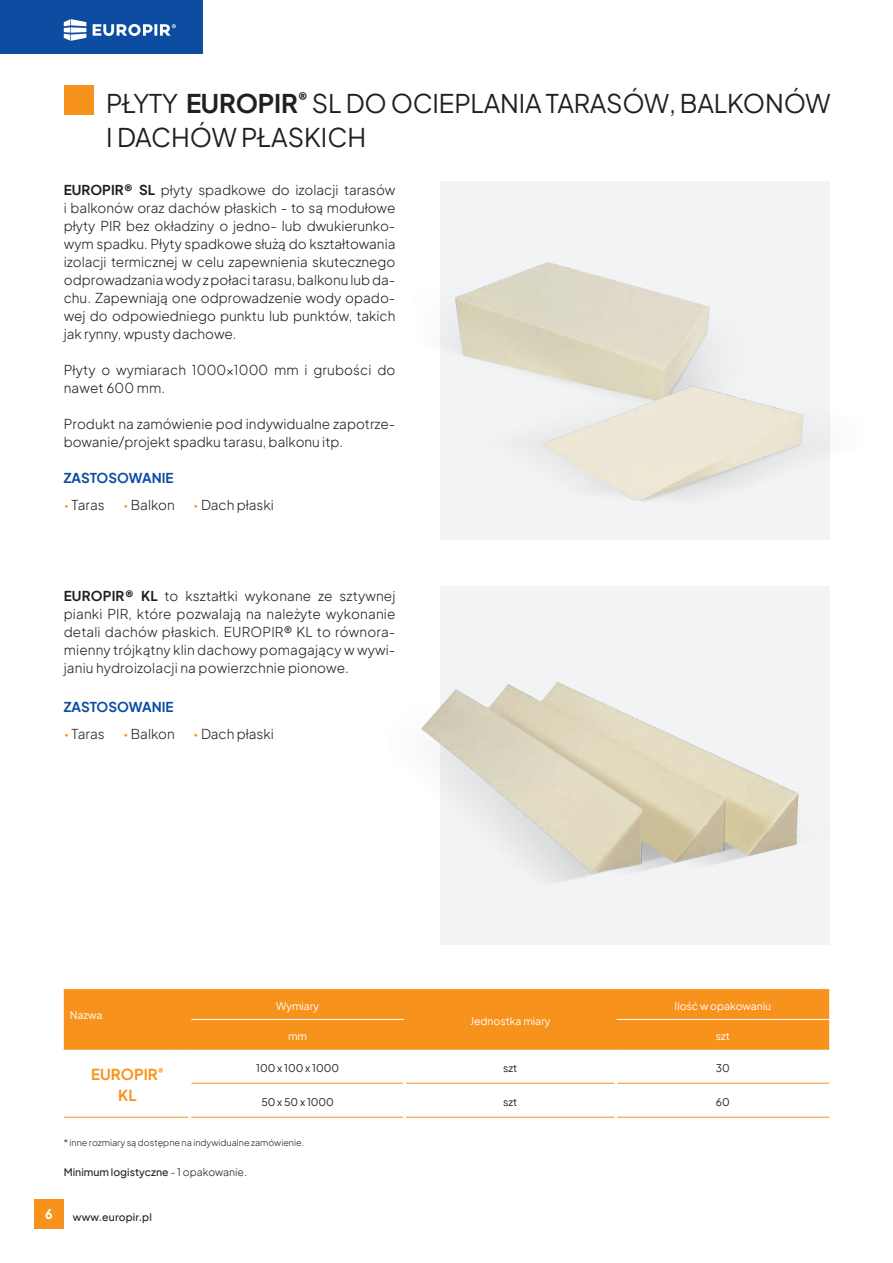
<style>
.page{position:relative;width:893px;height:1263px;background:#fff}
.page>*{position:absolute;margin:0;border:0;box-sizing:border-box;transform-origin:0 0}
.t1{font:25.5px/34.5px "Plus Jakarta Sans";letter-spacing:-.01em;color:#231f20}
.t2{font:700 15px/21px "Plus Jakarta Sans";color:#f7931d;text-align:center}
.t3{font:700 15px "Neuzeit Gro";color:#fff}
.t4{font:300 13.5px/18px "Plus Jakarta Sans";color:#231f20;text-align:justify}
.t5{font:700 13.5px "Plus Jakarta Sans";color:#0d4da1}
.t6{font:10.5px "Plus Jakarta Sans";color:#fff}
.t7{font:500 10.5px "Plus Jakarta Sans";color:#231f20}
.t8{font:10.5px "Plus Jakarta Sans";color:#231f20}
.t9{font:300 9px "Plus Jakarta Sans";color:#231f20}
.s1{font-weight:700}
.s2{font-weight:400;color:#f7931d}
.s3{font-weight:300}
</style>
<div class="page">
<div style="left:0;top:0;width:203px;height:54px;background:#0d4da1"></div>
<svg style="left:64px;top:19px;width:22px;height:22px"></svg>
<svg style="left:93px;top:24px;width:83px;height:12px"></svg>
<div style="left:34px;top:1199px;width:30px;height:30px;background:#f7931d"></div>
<div style="left:64px;top:85px;width:30px;height:30px;background:#f7931d"></div>
<div style="left:440px;top:182px;width:389px;height:358px;background:#f2f3f4"></div>
<div style="left:440px;top:587px;width:389px;height:358px;background:#f2f3f4"></div>
<div style="left:64px;top:990px;width:765px;height:59px;background:#f7931d"></div>
<hr style="left:64px;top:989px;width:127px;height:1px;background:#f7931d">
<hr style="left:191px;top:989px;width:213px;height:1px;background:#f7931d">
<hr style="left:404px;top:989px;width:213px;height:1px;background:#f7931d">
<hr style="left:617px;top:989px;width:212px;height:1px;background:#f7931d">
<hr style="left:64px;top:1049px;width:127px;height:1px;background:#f7931d">
<hr style="left:191px;top:1083px;width:213px;height:1px;background:#f7931d">
<hr style="left:404px;top:1083px;width:213px;height:1px;background:#f7931d">
<hr style="left:617px;top:1083px;width:212px;height:1px;background:#f7931d">
<hr style="left:64px;top:1117px;width:127px;height:1px;background:#f7931d">
<hr style="left:191px;top:1117px;width:213px;height:1px;background:#f7931d">
<hr style="left:404px;top:1117px;width:213px;height:1px;background:#f7931d">
<hr style="left:617px;top:1117px;width:212px;height:1px;background:#f7931d">
<hr style="left:191px;top:1019px;width:213px;height:1px;background:#fff">
<hr style="left:617px;top:1019px;width:212px;height:1px;background:#fff">
<hr style="left:191px;top:1049px;width:213px;height:1px;background:#f7931d">
<hr style="left:404px;top:1049px;width:213px;height:1px;background:#f7931d">
<hr style="left:617px;top:1049px;width:212px;height:1px;background:#f7931d">
<hr style="left:188px;top:1065px;width:3px;height:59px;background:#fff">
<hr style="left:403px;top:1065px;width:3px;height:59px;background:#fff">
<hr style="left:614px;top:1065px;width:3px;height:59px;background:#fff">
<img style="left:421px;top:635px;width:409px;height:303px">
<img style="left:455px;top:210px;width:375px;height:300px">
<h1 class="t1" style="left:106px;top:84px;width:726px">PŁYTY <span class="s1">EUROPIR</span><sup>®</sup> SL DO OCIEPLANIA TARASÓW, BALKONÓW<br>I DACHÓW PŁASKICH</h1>
<p class="t4" style="left:64px;top:180px;width:333px"><span class="s1">EUROPIR® SL</span> płyty spadkowe do izolacji tarasów i balkonów oraz dachów płaskich - to są modułowe płyty PIR bez okładziny o jedno- lub dwukierunko&shy;wym spadku. Płyty spadkowe służą do kształtowania izolacji termicznej w celu zapewnienia skutecznego odprowadzania wody z połaci tarasu, balkonu lub da&shy;chu. Zapewniają one odprowadzenie wody opado&shy;wej do odpowiedniego punktu lub punktów, takich jak rynny, wpusty dachowe.</p>
<p class="t4" style="left:64px;top:360px;width:333px">Płyty o wymiarach 1000x1000 mm i grubości do nawet 600 mm.</p>
<p class="t4" style="left:64px;top:414px;width:333px">Produkt na zamówienie pod indywidualne zapotrze&shy;bowanie/projekt spadku tarasu, balkonu itp.</p>
<p class="t5" style="left:64px;top:466px;width:111px">ZASTOSOWANIE</p>
<p class="t4" style="left:64px;top:495px;width:42px"><span class="s2">•</span> Taras</p>
<p class="t4" style="left:123px;top:495px;width:53px"><span class="s2">•</span> Balkon</p>
<p class="t4" style="left:193px;top:495px;width:82px"><span class="s2">•</span> Dach płaski</p>
<p class="t4" style="left:64px;top:586px;width:333px"><span class="s1">EUROPIR® KL</span> to kształtki wykonane ze sztywnej pianki PIR, które pozwalają na należyte wykonanie detali dachów płaskich. EUROPIR® KL to równora&shy;mienny trójkątny klin dachowy pomagający w wywi&shy;janiu hydroizolacji na powierzchnie pionowe.</p>
<p class="t5" style="left:64px;top:696px;width:111px">ZASTOSOWANIE</p>
<p class="t4" style="left:64px;top:725px;width:42px"><span class="s2">•</span> Taras</p>
<p class="t4" style="left:123px;top:725px;width:53px"><span class="s2">•</span> Balkon</p>
<p class="t4" style="left:193px;top:725px;width:82px"><span class="s2">•</span> Dach płaski</p>
<p class="t6" style="left:70px;top:1006px;width:34px">Nazwa</p>
<p class="t6" style="left:276px;top:997px;width:44px">Wymiary</p>
<p class="t6" style="left:470px;top:1012px;width:82px">Jednostka miary</p>
<p class="t6" style="left:675px;top:997px;width:98px">Ilość w opakowaniu</p>
<p class="t6" style="left:288px;top:1027px;width:21px">mm</p>
<p class="t6" style="left:716px;top:1027px;width:16px">szt</p>
<p class="t8" style="left:256px;top:1059px;width:84px">100 x 100 x 1000</p>
<p class="t8" style="left:503px;top:1059px;width:16px">szt</p>
<p class="t8" style="left:716px;top:1059px;width:16px">30</p>
<p class="t8" style="left:261px;top:1093px;width:74px">50 x 50 x 1000</p>
<p class="t8" style="left:503px;top:1093px;width:16px">szt</p>
<p class="t8" style="left:716px;top:1093px;width:15px">60</p>
<p class="t9" style="left:64px;top:1135px;width:242px">* inne rozmiary są dostępne na indywidualne zamówienie.</p>
<p class="t7" style="left:64px;top:1163px;width:185px">Minimum logistyczne <span class="s3">- 1 opakowanie.</span></p>
<p class="t2" style="left:91px;top:1064px;width:74px">EUROPIR<sup>®<br></sup>KL</p>
<p class="t3" style="left:45px;top:1206px;width:9px">6</p>
<p class="t7" style="left:73px;top:1208px;width:80px">www.europir.pl</p>
</div>
